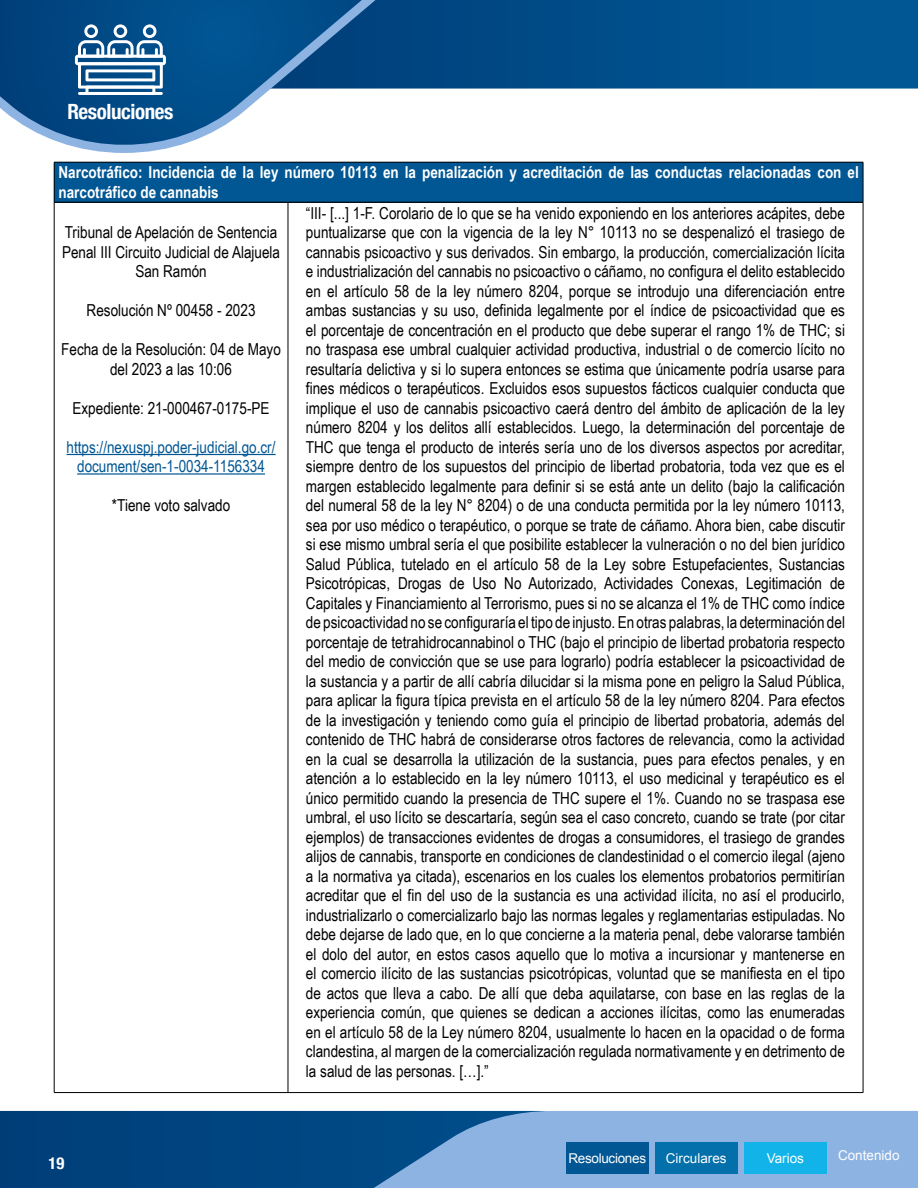
<style>
.page{position:relative;width:918px;height:1188px;background:#fff}
.page>*{position:absolute;margin:0;border:0;box-sizing:border-box;transform-origin:0 0}
.t1{font:700 condensed 21px "Helvetica Neue";letter-spacing:-.02em;color:#fff}
.t2{font:16.5px/19.5px "Arial Narrow";color:#000;text-align:center}
.t3{font:700 16.5px/19.5px "Arial Narrow";color:#fff}
.t4{font:16.5px/19.5px "Arial Narrow";color:#005794;text-align:center}
.t5{font:700 condensed 16.5px "Helvetica Neue";color:#fff}
.t6{font:13.5px "Arial";color:#fff}
.t7{font:13.5px "Arial";letter-spacing:-.02em;color:#fff}
</style>
<div class="page">
<svg style="left:464px;top:0;width:454px;height:89px;background:#01518d"></svg>
<svg style="left:451px;top:0;width:13px;height:89px"></svg>
<svg style="left:0;top:0;width:451px;height:153px"></svg>
<div style="left:0;top:1111px;width:374px;height:77px;background:#00437f"></div>
<svg style="left:374px;top:1111px;width:544px;height:77px;background:#77a3d4"></svg>
<svg style="left:75px;top:24px;width:91px;height:71px"></svg>
<hr style="left:78px;top:92px;width:85px;height:3px;background:#fff">
<div style="left:566px;top:1142px;width:83px;height:31px;background:#005794"></div>
<div style="left:655px;top:1142px;width:83px;height:31px;background:#0370ab"></div>
<div style="left:744px;top:1142px;width:83px;height:31px;background:#12b3e8"></div>
<div style="left:54px;top:162px;width:809px;height:40px;background:#005794"></div>
<hr style="left:54px;top:202px;width:234px;height:1px;background:#000">
<hr style="left:288px;top:202px;width:575px;height:1px;background:#000">
<hr style="left:54px;top:162px;width:234px;height:1px;background:#000">
<hr style="left:54px;top:162px;width:1px;height:40px;background:#000">
<hr style="left:288px;top:162px;width:575px;height:1px;background:#000">
<hr style="left:863px;top:162px;width:1px;height:40px;background:#000">
<hr style="left:54px;top:202px;width:1px;height:890px;background:#000">
<hr style="left:288px;top:203px;width:1px;height:889px;background:#000">
<hr style="left:863px;top:202px;width:1px;height:890px;background:#000">
<hr style="left:54px;top:1092px;width:234px;height:1px;background:#000">
<hr style="left:288px;top:1092px;width:575px;height:1px;background:#000">
<hr style="left:67px;top:454px;width:209px;height:1px;background:#005794">
<hr style="left:77px;top:473px;width:188px;height:2px;background:#005794">
<p class="t1" style="left:67px;top:94px;width:108px">Resoluciones</p>
<p class="t3" style="left:58px;top:162px;width:802px">Narcotráfico: Incidencia de la ley número 10113 en la penalización y acreditación de las conductas relacionadas con el narcotráfico de cannabis</p>
<p class="t2" style="left:62px;top:222px;width:220px">Tribunal de Apelación de Sentencia<br>Penal III Circuito Judicial de Alajuela<br>San Ramón</p>
<p class="t2" style="left:87px;top:300px;width:170px">Resolución Nº 00458 - 2023</p>
<p class="t2" style="left:61px;top:339px;width:221px">Fecha de la Resolución: 04 de Mayo del 2023 a las 10:06</p>
<p class="t2" style="left:73px;top:398px;width:199px">Expediente: 21-000467-0175-PE</p>
<p class="t4" style="left:67px;top:437px;width:211px">https://nexuspj.poder-judicial.go.cr/ document/sen-1-0034-1156334</p>
<p class="t2" style="left:112px;top:495px;width:120px">*Tiene voto salvado</p>
<p class="t2" style="left:306px;top:203px;width:541px;text-align:justify">“III- [...] 1-F. Corolario de lo que se ha venido exponiendo en los anteriores acápites, debe puntualizarse que con la vigencia de la ley N° 10113 no se despenalizó el trasiego de cannabis psicoactivo y sus derivados. Sin embargo, la producción, comercialización lícita e industrialización del cannabis no psicoactivo o cáñamo, no configura el delito establecido en el artículo 58 de la ley número 8204, porque se introdujo una diferenciación entre ambas sustancias y su uso, definida legalmente por el índice de psicoactividad que es el porcentaje de concentración en el producto que debe superar el rango 1% de THC; si no traspasa ese umbral cualquier actividad productiva, industrial o de comercio lícito no resultaría delictiva y si lo supera entonces se estima que únicamente podría usarse para fines médicos o terapéuticos. Excluidos esos supuestos fácticos cualquier conducta que implique el uso de cannabis psicoactivo caerá dentro del ámbito de aplicación de la ley número 8204 y los delitos allí establecidos. Luego, la determinación del porcentaje de THC que tenga el producto de interés sería uno de los diversos aspectos por acreditar, siempre dentro de los supuestos del principio de libertad probatoria, toda vez que es el margen establecido legalmente para definir si se está ante un delito (bajo la calificación del numeral 58 de la ley N° 8204) o de una conducta permitida por la ley número 10113, sea por uso médico o terapéutico, o porque se trate de cáñamo. Ahora bien, cabe discutir si ese mismo umbral sería el que posibilite establecer la vulneración o no del bien jurídico Salud Pública, tutelado en el artículo 58 de la Ley sobre Estupefacientes, Sustancias Psicotrópicas, Drogas de Uso No Autorizado, Actividades Conexas, Legitimación de Capitales y Financiamiento al Terrorismo, pues si no se alcanza el 1% de THC como índice de psicoactividad no se configuraría el tipo de injusto. En otras palabras, la determinación del porcentaje de tetrahidrocannabinol o THC (bajo el principio de libertad probatoria respecto del medio de convicción que se use para lograrlo) podría establecer la psicoactividad de la sustancia y a partir de allí cabría dilucidar si la misma pone en peligro la Salud Pública, para aplicar la figura típica prevista en el artículo 58 de la ley número 8204. Para efectos de la investigación y teniendo como guía el principio de libertad probatoria, además del contenido de THC habrá de considerarse otros factores de relevancia, como la actividad en la cual se desarrolla la utilización de la sustancia, pues para efectos penales, y en atención a lo establecido en la ley número 10113, el uso medicinal y terapéutico es el único permitido cuando la presencia de THC supere el 1%. Cuando no se traspasa ese umbral, el uso lícito se descartaría, según sea el caso concreto, cuando se trate (por citar ejemplos) de transacciones evidentes de drogas a consumidores, el trasiego de grandes alijos de cannabis, transporte en condiciones de clandestinidad o el comercio ilegal (ajeno a la normativa ya citada), escenarios en los cuales los elementos probatorios permitirían acreditar que el fin del uso de la sustancia es una actividad ilícita, no así el producirlo, industrializarlo o comercializarlo bajo las normas legales y reglamentarias estipuladas. No debe dejarse de lado que, en lo que concierne a la materia penal, debe valorarse también el dolo del autor, en estos casos aquello que lo motiva a incursionar y mantenerse en el comercio ilícito de las sustancias psicotrópicas, voluntad que se manifiesta en el tipo de actos que lleva a cabo. De allí que deba aquilatarse, con base en las reglas de la experiencia común, que quienes se dedican a acciones ilícitas, como las enumeradas en el artículo 58 de la Ley número 8204, usualmente lo hacen en la opacidad o de forma clandestina, al margen de la comercialización regulada normativamente y en detrimento de la salud de las personas. […].”</p>
<p class="t5" style="left:49px;top:1149px;width:17px">19</p>
<p class="t7" style="left:568px;top:1149px;width:79px">Resoluciones</p>
<p class="t6" style="left:666px;top:1149px;width:62px">Circulares</p>
<p class="t6" style="left:767px;top:1149px;width:39px">Varios</p>
<p class="t6" style="left:838px;top:1146px;width:63px">Contenido</p>
</div>
